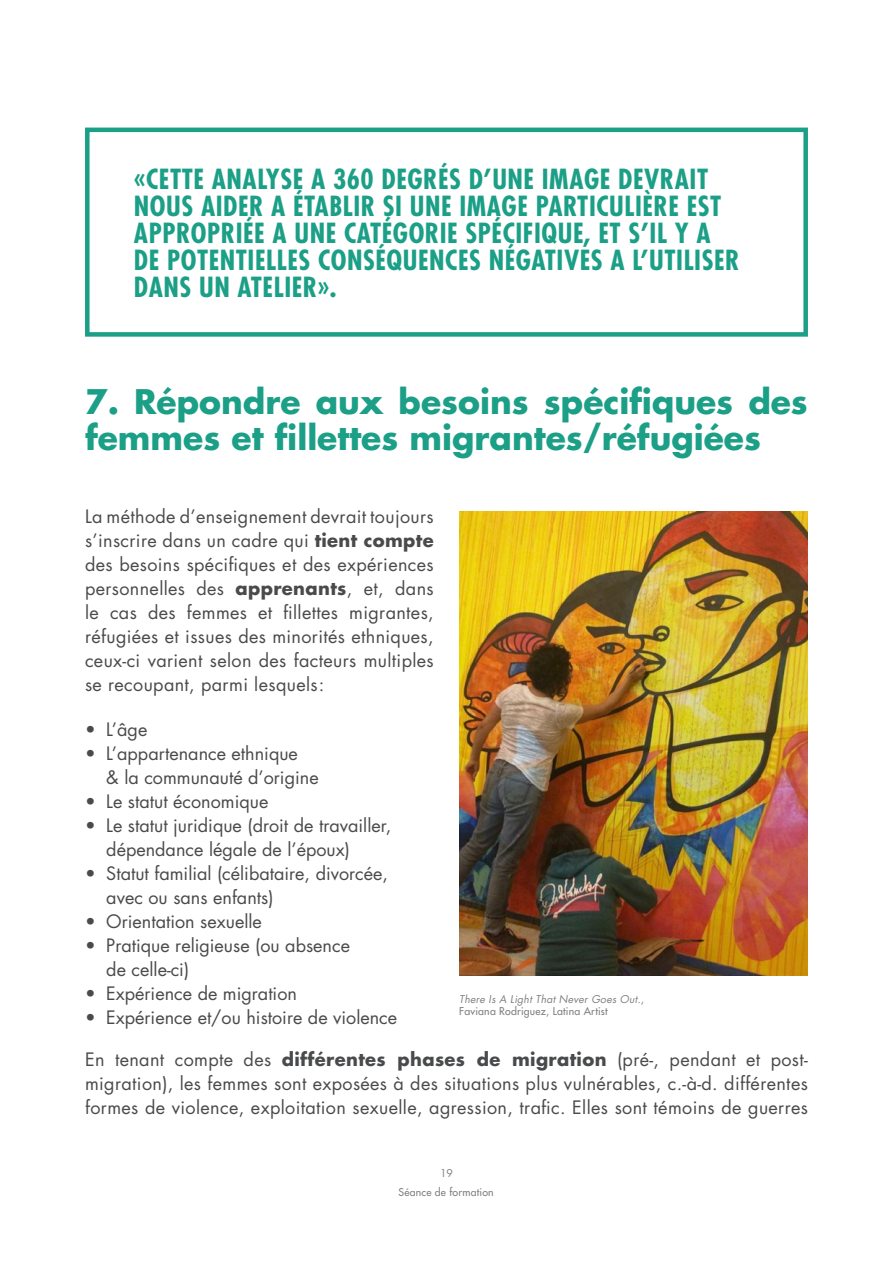
<style>
.page{position:relative;width:893px;height:1263px;background:#fff}
.page>*{position:absolute;margin:0;border:0;box-sizing:border-box;transform-origin:0 0}
.t1{font:700 33px/36px "Futura Std";color:#1b9f86}
.t2{font:700 condensed 27px/27px "Futura Std";letter-spacing:.02em;color:#1b9f86}
.text{font:18px/24px "Futura Std";color:#494a4c}
.t3{font:500 10.5px "Futura Std";letter-spacing:.02em;color:#7f8080}
.t4{font:italic 10.5px "Futura Std";letter-spacing:.02em;color:#7f8080}
.t5{font:10.5px "Futura Std";color:#7f8080}
.s1{font-weight:700}
.s2{font-weight:500;font-style:normal}
</style>
<div class="page">
<img style="left:459px;top:512px;width:349px;height:463px">
<div style="left:85px;top:128px;width:723px;height:209px;border:4px solid #1b9f86"></div>
<p class="t2" style="left:134px;top:166px;width:607px">«CETTE ANALYSE A 360 DEGRÉS D’UNE IMAGE DEVRAIT NOUS AIDER A ÉTABLIR SI UNE IMAGE PARTICULIÈRE EST APPROPRIÉE A UNE CATÉGORIE SPÉCIFIQUE, ET S’IL Y A DE POTENTIELLES CONSÉQUENCES NÉGATIVES A L’UTILISER DANS UN ATELIER».</p>
<p class="t1" style="left:85px;top:383px;width:724px">7. Répondre aux besoins spécifiques des femmes et fillettes migrantes/réfugiées</p>
<p class="text" style="left:85px;top:505px;width:350px;text-align:justify">La méthode d’enseignement devrait toujours s’inscrire dans un cadre qui <span class="s1">tient compte </span>des besoins spécifiques et des expériences personnelles des <span class="s1">apprenants</span>, et, dans le cas des femmes et fillettes migrantes, réfugiées et issues des minorités ethniques, ceux-ci varient selon des facteurs multiples se recoupant, parmi lesquels:</p>
<p class="text" style="left:85px;top:718px;width:64px">• L’âge</p>
<p class="text" style="left:106px;top:742px;width:214px;text-indent:-21px">• L’appartenance ethnique<br>&amp; la communauté d’origine</p>
<p class="text" style="left:85px;top:790px;width:185px">• Le statut économique</p>
<p class="text" style="left:106px;top:814px;width:286px;text-indent:-21px">• Le statut juridique (droit de travailler, dépendance légale de l’époux)</p>
<p class="text" style="left:106px;top:862px;width:283px;text-indent:-21px">• Statut familial (célibataire, divorcée, avec ou sans enfants)</p>
<p class="text" style="left:85px;top:910px;width:178px">• Orientation sexuelle</p>
<p class="text" style="left:106px;top:934px;width:245px;text-indent:-21px">• Pratique religieuse (ou absence de celle-ci)</p>
<p class="text" style="left:85px;top:982px;width:213px">• Expérience de migration</p>
<p class="text" style="left:85px;top:1006px;width:314px">• Expérience et/ou histoire de violence</p>
<p class="t4" style="left:459px;top:993px;width:186px">There Is A Light That Never Goes Out.<span class="s2">,</span></p>
<p class="t3" style="left:459px;top:1005px;width:150px">Faviana Rodriguez, Latina Artist</p>
<p class="text" style="left:85px;top:1047px;width:724px;text-align:justify">En tenant compte des <span class="s1">différentes phases de migration</span> (pré-, pendant et post&shy;migration), les femmes sont exposées à des situations plus vulnérables, c.-à-d. différentes formes de violence, exploitation sexuelle, agression, trafic. Elles sont témoins de guerres</p>
<p class="t5" style="left:440px;top:1167px;width:14px">19</p>
<p class="t3" style="left:399px;top:1185px;width:97px">Séance de formation</p>
</div>
